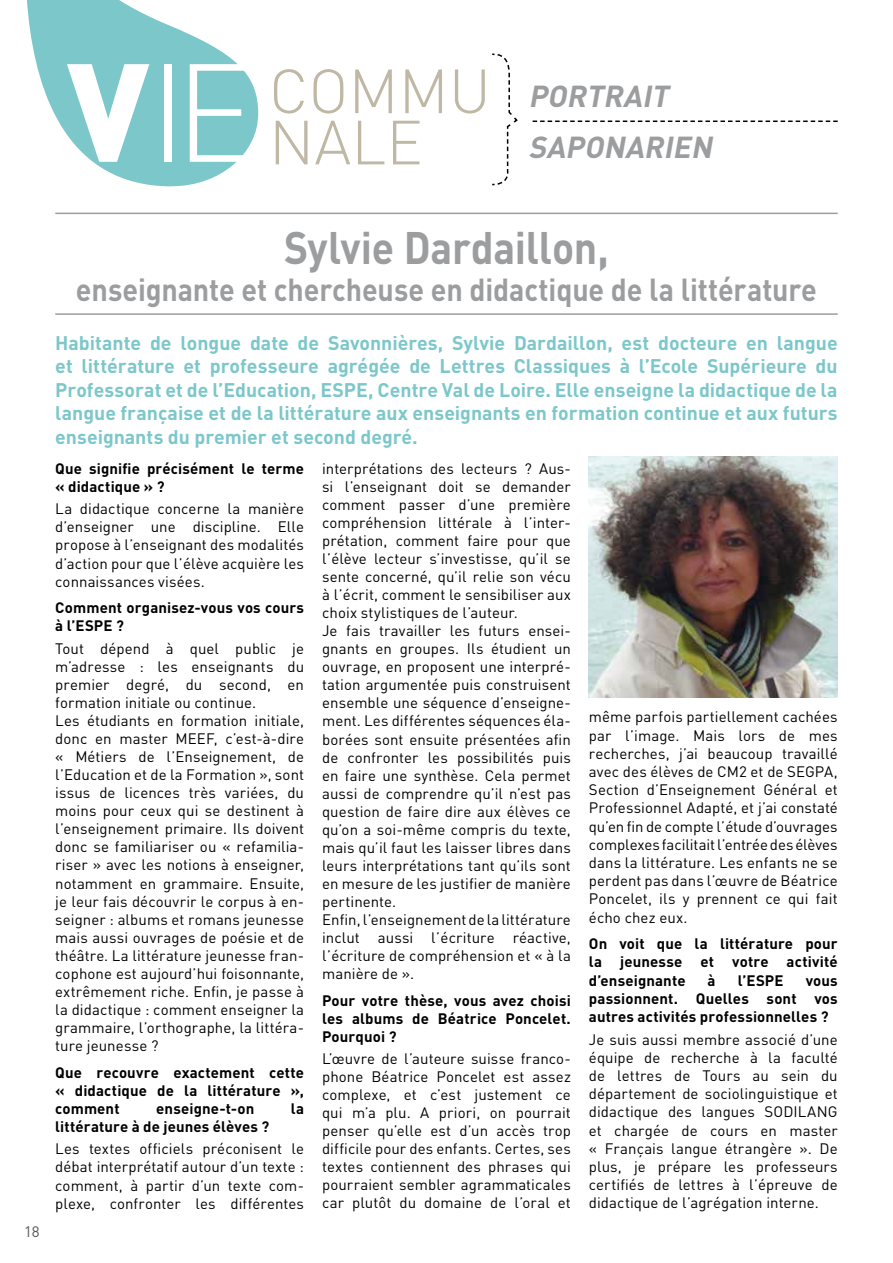
<style>
.page{position:relative;width:893px;height:1263px;background:#fff}
.page>*{position:absolute;margin:0;border:0;box-sizing:border-box;transform-origin:0 0}
.t1{font:300 137.1px "DIN";color:#fff}
.t2{font:300 61.35px/51.2px "DIN";color:#bfb8a5}
.t3{font:700 45px "DIN";letter-spacing:-.01em;color:#9c9d9f;scale:.91 1}
.t4{font:700 31.5px "DIN";letter-spacing:-.005em;color:#9c9d9f;scale:.91 1}
.t5{font:italic 30px/51px "DIN Bold Alternate";color:#9c9d9f}
.t6{font:700 19.5px/23.4px "DIN";color:#7cc7ca;text-align:justify}
.t7{font:15px/18.1px "DIN";letter-spacing:.005em;color:#000;text-align:justify}
.t8{font:700 15px/18.1px "DIN";letter-spacing:.01em;color:#000;text-align:justify}
.t9{font:15px "DIN";color:#57585a}
.s1{font-weight:900}
</style>
<div class="page">
<svg style="left:27px;top:0;width:231px;height:186px;fill:#7cc7ca"></svg>
<svg style="left:492px;top:53px;width:26px;height:133px"></svg>
<svg style="left:533px;top:121px;width:305px;height:1px"></svg>
<hr style="left:55px;top:213px;width:783px;height:1px;background:#9c9d9f">
<hr style="left:55px;top:313px;width:783px;height:2px;background:#9c9d9f">
<img style="left:589px;top:457px;width:249px;height:240px">
<h1 class="t1" style="left:67px;top:28px;width:191px"><span class="s1">V</span>IE</h1>
<h2 class="t2" style="left:269px;top:65px;width:223px">COMMU<br>NALE</h2>
<h3 class="t5" style="left:528px;top:70px;width:192px">PORTRAIT<br>SAPONARIEN</h3>
<p class="t9" style="left:24px;top:1222px;width:17px">18</p>
<h3 class="t3" style="left:284px;top:218px;width:358px">Sylvie Dardaillon,</h3>
<h3 class="t4" style="left:76px;top:269px;width:816px">enseignante et chercheuse en didactique de la littérature</h3>
<p class="t6" style="left:55px;top:330px;width:784px">Habitante de longue date de Savonnières, Sylvie Dardaillon, est docteure en langue et littérature et professeure agrégée de Lettres Classiques à l’Ecole Supérieure du Professorat et de l’Education, ESPE, Centre Val de Loire. Elle enseigne la didactique de la langue française et de la littérature aux enseignants en formation continue et aux futurs enseignants du premier et second degré.</p>
<p class="t8" style="left:55px;top:459px;width:250px">Que signifie précisément le terme « didactique » ?</p>
<p class="t7" style="left:55px;top:499px;width:250px">La didactique concerne la manière d’enseigner une discipline. Elle propose à l’enseignant des modalités d’action pour que l’élève acquière les connaissances visées.</p>
<p class="t8" style="left:55px;top:598px;width:250px">Comment organisez-vous vos cours à l’ESPE ?</p>
<p class="t7" style="left:55px;top:639px;width:250px;text-align:left">Tout dépend à quel public je m’adresse : les enseignants du premier degré, du second, en formation initiale ou continue.<br>Les étudiants en formation initiale, donc en master MEEF, c’est-à-dire « Métiers de l’Enseignement, de l’Education et de la Formation », sont issus de licences très variées, du moins pour ceux qui se destinent à l’enseignement primaire. Ils doivent donc se familiariser ou « refamilia&shy;riser » avec les notions à enseigner, notamment en grammaire. Ensuite, je leur fais découvrir le corpus à en&shy;seigner : albums et romans jeunesse mais aussi ouvrages de poésie et de théâtre. La littérature jeunesse fran&shy;cophone est aujourd’hui foisonnante, extrêmement riche. Enfin, je passe à la didactique : comment enseigner la grammaire, l’orthographe, la littéra&shy;ture jeunesse ?</p>
<p class="t8" style="left:55px;top:1063px;width:250px">Que recouvre exactement cette « didactique de la littérature », comment</p>
<p class="t7" style="left:322px;top:459px;width:250px;text-align:left">interprétations des lecteurs ? Aus&shy;si l’enseignant doit se demander comment passer d’une première compréhension littérale à l’inter&shy;prétation, comment faire pour que l’élève lecteur s’investisse, qu’il se sente concerné, qu’il relie son vécu à l’écrit, comment le sensibiliser aux choix stylistiques de l’auteur.<br>Je fais travailler les futurs ensei&shy;gnants en groupes. Ils étudient un ouvrage, en proposent une interpré&shy;tation argumentée puis construisent ensemble une séquence d’enseigne&shy;ment. Les différentes séquences éla&shy;borées sont ensuite présentées afin de confronter les possibilités puis en faire une synthèse. Cela permet aussi de comprendre qu’il n’est pas question de faire dire aux élèves ce qu’on a soi-même compris du texte, mais qu’il faut les laisser libres dans leurs interprétations tant qu’ils sont en mesure de les justifier de manière pertinente.<br>Enfin, l’enseignement de la littérature inclut aussi l’écriture réactive, l’écriture de compréhension et « à la manière de ».</p>
<p class="t8" style="left:322px;top:990px;width:250px">Pour votre thèse, vous avez choisi les albums de Béatrice Poncelet.<br>Pourquoi ?</p>
<p class="t7" style="left:322px;top:1049px;width:250px">L’œuvre de l’auteure suisse franco&shy;phone Béatrice Poncelet est assez complexe, et c’est justement ce qui m’a plu. A priori, on pourrait penser qu’elle est d’un accès trop difficile pour des enfants. Certes, ses textes contiennent des phrases qui pourraient sembler agrammaticales car plutôt du domaine de l’oral et</p>
<p class="t7" style="left:589px;top:708px;width:250px">même parfois partiellement cachées par l’image. Mais lors de mes recherches, j’ai beaucoup travaillé avec des élèves de CM2 et de SEGPA, Section d’Enseignement Général et Professionnel Adapté, et j’ai constaté qu’en fin de compte l’étude d’ouvrages complexes facilitait l’entrée des élèves dans la littérature. Les enfants ne se perdent pas dans l’œuvre de Béatrice Poncelet, ils y prennent ce qui fait écho chez eux.</p>
<p class="t8" style="left:589px;top:934px;width:250px">On voit que la littérature pour la jeunesse et votre activité d’enseignante</p>
<p class="t8" style="left:708px;top:970px;width:10px">à</p>
<p class="t8" style="left:738px;top:970px;width:47px">l’ESPE</p>
<p class="t8" style="left:589px;top:970px;width:250px;text-indent:217px">vous passionnent. Quelles sont vos autres activités professionnelles ?</p>
<p class="t7" style="left:589px;top:1030px;width:250px">Je suis aussi membre associé d’une équipe de recherche à la faculté de lettres de Tours au sein du département de sociolinguistique et didactique des langues SODILANG et chargée de cours en master « Français langue étrangère ». De plus, je prépare les professeurs certifiés de lettres à l’épreuve de didactique de l’agrégation interne.</p>
<p class="t8" style="left:156px;top:1099px;width:100px">enseigne-t-on</p>
<p class="t8" style="left:291px;top:1099px;width:15px">la</p>
<p class="t8" style="left:55px;top:1117px;width:216px">littérature à de jeunes élèves ?</p>
<p class="t7" style="left:55px;top:1139px;width:250px">Les textes officiels préconisent le débat interprétatif autour d’un texte : comment, à partir d’un texte com&shy;plexe, confronter les différentes</p>
</div>
